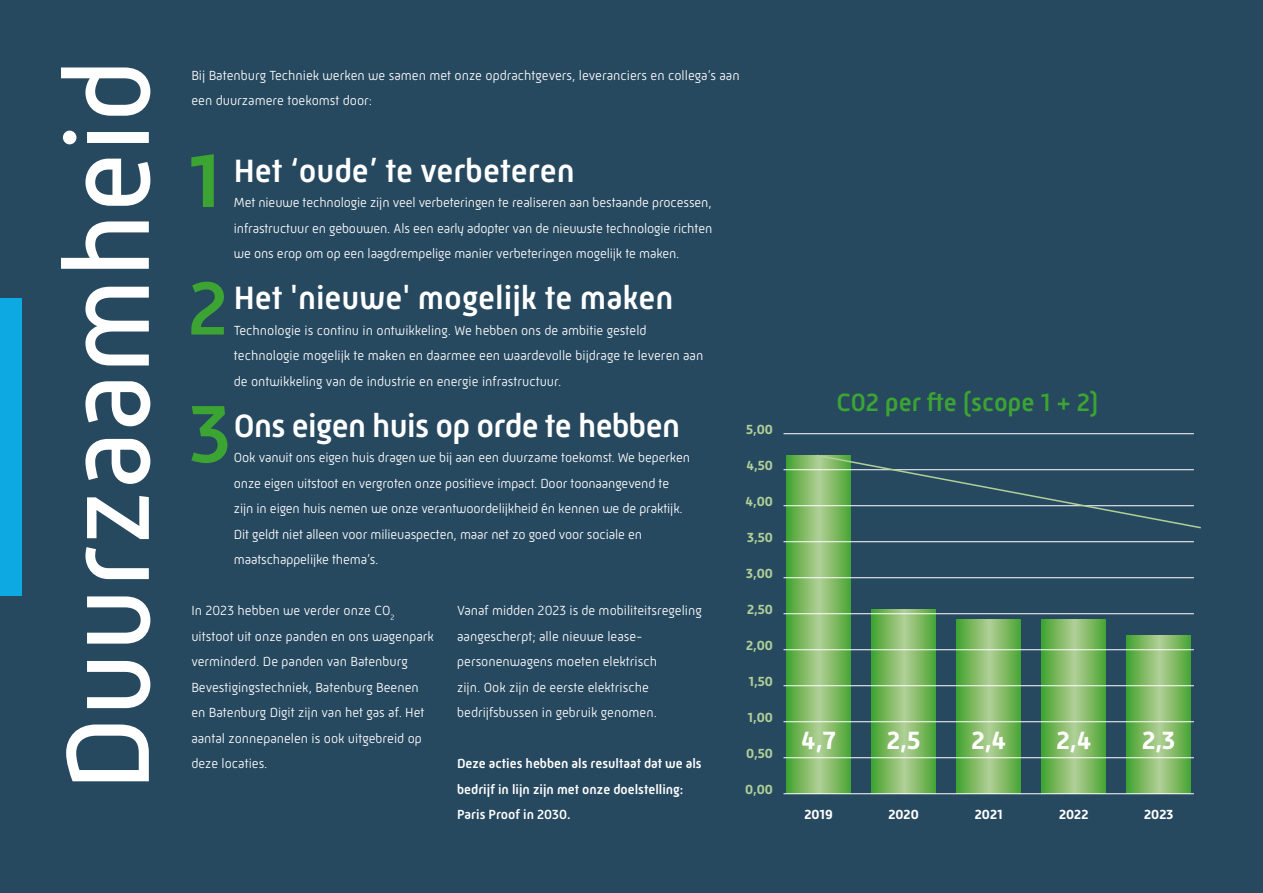
<style>
.page{position:relative;width:1263px;height:893px;background:#274960}
.page>*{position:absolute;margin:0;border:0;box-sizing:border-box;transform-origin:0 0}
.t1{font:120px "Mic 32 New";color:#fff}
.t2{font:500 82.8px "Mic 32 New";color:#3ca432}
.t3{font:700 76.65px "Mic 32 New";color:#3ca432}
.t4{font:500 76.65px "Mic 32 New";color:#3ca432}
.t5{font:500 33px "Mic 32 New";color:#fff}
.t6{font:500 33px "Mic 32 New";letter-spacing:-.02em;color:#fff}
.t7{font:500 25.5px "Mic 32 New";color:#3ca432}
.t8{font:700 25.5px "Mic 32 New";color:#fff}
.t9{font:300 13.5px/25.5px "Mic 32 New";color:#fff}
.t10{font:500 13.5px/25.5px "Mic 32 New";color:#fff}
.t11{font:700 13.5px "Mic 32 New";color:#b0d098}
.t12{font:700 13.5px "Mic 32 New";color:#fff}
</style>
<div class="page">
<svg style="left:787px;top:456px;width:63px;height:337px;background:#7cb963"></svg>
<svg style="left:872px;top:609px;width:63px;height:184px;background:#7eba64"></svg>
<svg style="left:957px;top:619px;width:63px;height:174px;background:#7eba64"></svg>
<svg style="left:1042px;top:619px;width:64px;height:174px;background:#7db963"></svg>
<svg style="left:1127px;top:636px;width:64px;height:157px;background:#7db963"></svg>
<hr style="left:783px;top:433px;width:411px;height:1px;background:#fff">
<hr style="left:783px;top:469px;width:411px;height:1px;background:#fff">
<hr style="left:783px;top:505px;width:411px;height:1px;background:#fff">
<hr style="left:783px;top:541px;width:411px;height:1px;background:#fff">
<hr style="left:783px;top:577px;width:411px;height:1px;background:#fff">
<hr style="left:783px;top:613px;width:411px;height:1px;background:#fff">
<hr style="left:783px;top:649px;width:411px;height:1px;background:#fff">
<hr style="left:783px;top:685px;width:411px;height:1px;background:#fff">
<hr style="left:783px;top:721px;width:411px;height:1px;background:#fff">
<hr style="left:783px;top:757px;width:411px;height:1px;background:#fff">
<hr style="left:783px;top:793px;width:411px;height:1px;background:#fff">
<svg style="left:815px;top:454px;width:386px;height:75px"></svg>
<div style="left:0;top:298px;width:21px;height:297px;background:#0da9e2"></div>
<h1 class="t1" style="left:39px;top:791px;width:732px;rotate:-90deg">Duurzaamheid</h1>
<p class="t9" style="left:191px;top:62px;width:550px">Bij Batenburg Techniek werken we samen met onze opdrachtgevers, leveranciers en collega’s aan een duurzamere toekomst door:</p>
<h3 class="t3" style="left:188px;top:137px;width:33px">1</h3>
<h3 class="t5" style="left:234px;top:151px;width:342px">Het ‘oude’ te verbeteren</h3>
<p class="t9" style="left:234px;top:190px;width:480px;text-align:justify">Met nieuwe technologie zijn veel verbeteringen te realiseren aan bestaande processen, infrastructuur en gebouwen. Als een early adopter van de nieuwste technologie richten we ons erop om op een laagdrempelige manier verbeteringen mogelijk te maken.</p>
<h3 class="t4" style="left:188px;top:264px;width:42px">2</h3>
<h3 class="t5" style="left:234px;top:279px;width:441px">Het 'nieuwe' mogelijk te maken</h3>
<p class="t9" style="left:234px;top:317px;width:471px">Technologie is continu in ontwikkeling. We hebben ons de ambitie gesteld technologie mogelijk te maken en daarmee een waardevolle bijdrage te leveren aan de ontwikkeling van de industrie en energie infrastructuur.</p>
<h2 class="t2" style="left:189px;top:386px;width:44px">3</h2>
<h3 class="t6" style="left:234px;top:406px;width:448px">Ons eigen huis op orde te hebben</h3>
<p class="t9" style="left:234px;top:445px;width:458px">Ook vanuit ons eigen huis dragen we bij aan een duurzame toekomst. We beperken onze eigen uitstoot en vergroten onze positieve impact. Door toonaangevend te zijn in eigen huis nemen we onze verantwoordelijkheid én kennen we de praktijk.<br>Dit geldt niet alleen voor milieuaspecten, maar net zo goed voor sociale en maatschappelijke thema’s.</p>
<p class="t9" style="left:191px;top:598px;width:244px">In 2023 hebben we verder onze CO<sub>2 </sub>uitstoot uit onze panden en ons wagenpark verminderd. De panden van Batenburg Bevestigingstechniek, Batenburg Beenen en Batenburg Digit zijn van het gas af. Het aantal zonnepanelen is ook uitgebreid op deze locaties.</p>
<p class="t9" style="left:457px;top:598px;width:246px">Vanaf midden 2023 is de mobiliteitsregeling aangescherpt; alle nieuwe lease&shy;personenwagens moeten elektrisch<br>zijn. Ook zijn de eerste elektrische bedrijfsbussen in gebruik genomen.</p>
<p class="t10" style="left:457px;top:751px;width:246px">Deze acties hebben als resultaat dat we als bedrijf in lijn zijn met onze doelstelling:<br>Paris Proof in 2030.</p>
<p class="t11" style="left:746px;top:421px;width:28px">5,00</p>
<p class="t11" style="left:746px;top:457px;width:28px">4,50</p>
<p class="t11" style="left:745px;top:493px;width:29px">4,00</p>
<p class="t11" style="left:747px;top:529px;width:27px">3,50</p>
<p class="t11" style="left:746px;top:565px;width:28px">3,00</p>
<p class="t11" style="left:747px;top:601px;width:27px">2,50</p>
<p class="t11" style="left:746px;top:637px;width:28px">2,00</p>
<p class="t11" style="left:749px;top:673px;width:26px">1,50</p>
<p class="t11" style="left:748px;top:709px;width:27px">1,00</p>
<p class="t11" style="left:746px;top:745px;width:28px">0,50</p>
<p class="t11" style="left:745px;top:781px;width:29px">0,00</p>
<h3 class="t7" style="left:836px;top:388px;width:264px">C02 per fte (scope 1 + 2)</h3>
<h3 class="t8" style="left:801px;top:725px;width:36px">4,7</h3>
<h3 class="t8" style="left:887px;top:725px;width:35px">2,5</h3>
<h3 class="t8" style="left:971px;top:725px;width:36px">2,4</h3>
<h3 class="t8" style="left:1056px;top:725px;width:36px">2,4</h3>
<h3 class="t8" style="left:1142px;top:725px;width:35px">2,3</h3>
<p class="t12" style="left:804px;top:807px;width:30px">2019</p>
<p class="t12" style="left:888px;top:807px;width:32px">2020</p>
<p class="t12" style="left:975px;top:807px;width:29px">2021</p>
<p class="t12" style="left:1059px;top:807px;width:31px">2022</p>
<p class="t12" style="left:1144px;top:807px;width:31px">2023</p>
</div>
